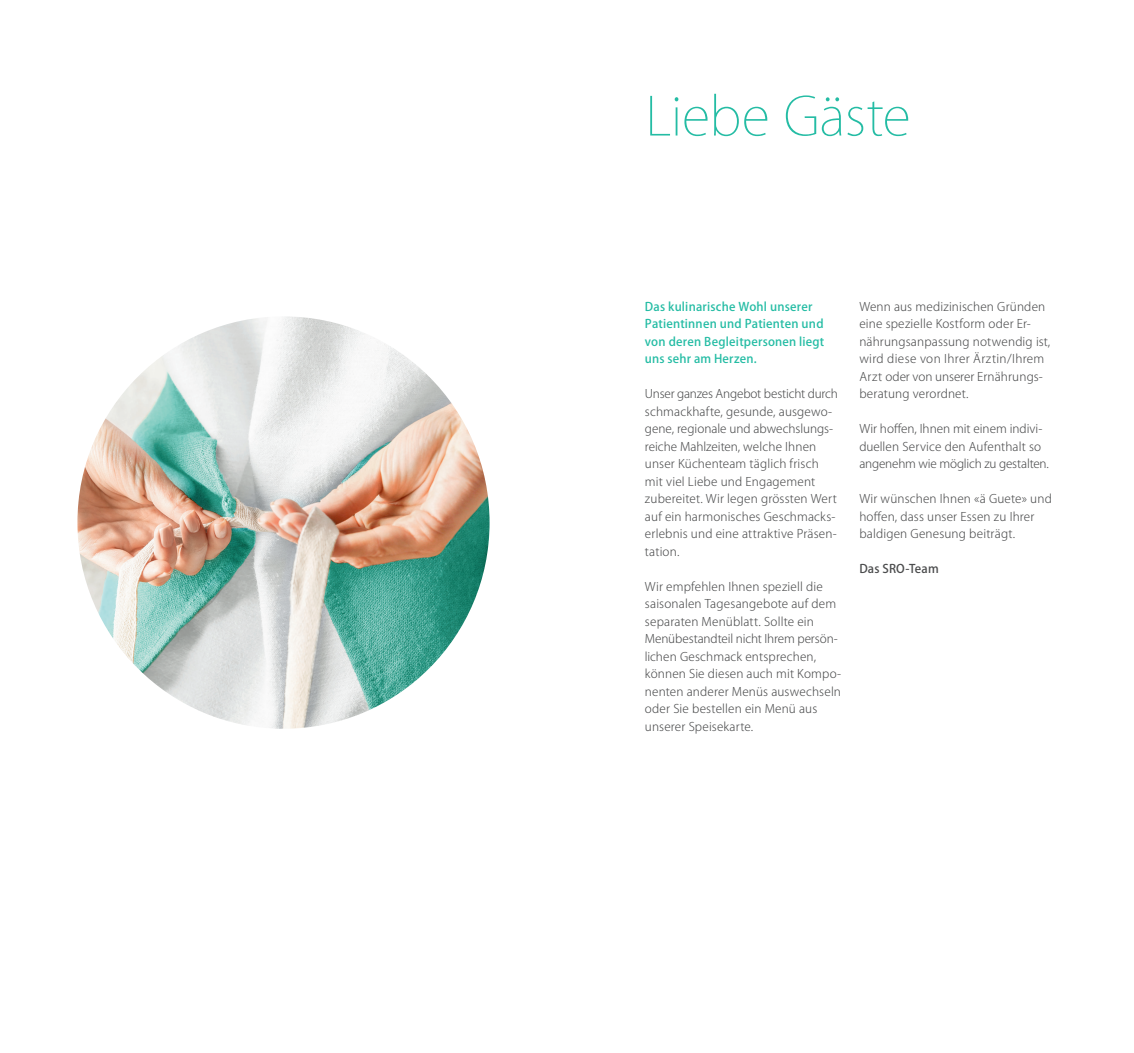
<style>
.page{position:relative;width:1134px;height:1053px;background:#fff}
.page>*{position:absolute;margin:0;border:0;box-sizing:border-box;transform-origin:0 0}
.t1{font:200 52.5px "Koz Go Pr 6 N";letter-spacing:-.01em;color:#24bca4}
.t2{font:300 11.88px/17.5px "Koz Go Pr 6 N";letter-spacing:.01em;color:#4b4c4d}
.t3{font:500 11.88px/17.5px "Koz Go Pr 6 N";letter-spacing:.02em;color:#24bca4}
.t4{font:500 11.88px "Koz Go Pr 6 N";letter-spacing:.015em;color:#4b4c4d}
</style>
<div class="page">
<img style="left:77px;top:316px;width:413px;height:412px;border-radius:206px">
<h1 class="t1" style="left:645px;top:87px;width:267px">Liebe Gäste</h1>
<p class="t3" style="left:645px;top:298px;width:181px">Das kulinarische Wohl unserer<br>Patientinnen und Patienten und von deren Begleitpersonen liegt uns sehr am Herzen.</p>
<p class="t2" style="left:645px;top:385px;width:194px">Unser ganzes Angebot besticht durch schmackhafte, gesunde, ausgewo&shy;gene, regionale und abwechslungs&shy;reiche Mahlzeiten, welche Ihnen unser Küchenteam täglich frisch mit viel Liebe und Engagement zubereitet. Wir legen grössten Wert auf ein harmonisches Geschmacks&shy;erlebnis und eine attraktive Präsen&shy;tation.</p>
<p class="t2" style="left:645px;top:578px;width:198px">Wir empfehlen Ihnen speziell die saisonalen Tagesangebote auf dem separaten Menüblatt. Sollte ein<br>Menübestandteil nicht Ihrem persön&shy;lichen Geschmack entsprechen, können Sie diesen auch mit Kompo&shy;nenten anderer Menüs auswechseln oder Sie bestellen ein Menü aus unserer Speisekarte.</p>
<p class="t2" style="left:859px;top:298px;width:192px">Wenn aus medizinischen Gründen eine spezielle Kostform oder Er&shy;nährungsanpassung notwendig ist, wird diese von Ihrer Ärztin/Ihrem<br>Arzt oder von unserer Ernährungs&shy;beratung verordnet.</p>
<p class="t2" style="left:859px;top:420px;width:191px">Wir hoffen, Ihnen mit einem indivi&shy;duellen Service den Aufenthalt so angenehm wie möglich zu gestalten.</p>
<p class="t2" style="left:859px;top:490px;width:194px">Wir wünschen Ihnen «ä Guete» und hoffen, dass unser Essen zu Ihrer baldigen Genesung beiträgt.</p>
<p class="t4" style="left:859px;top:562px;width:81px">Das SRO-Team</p>
</div>
